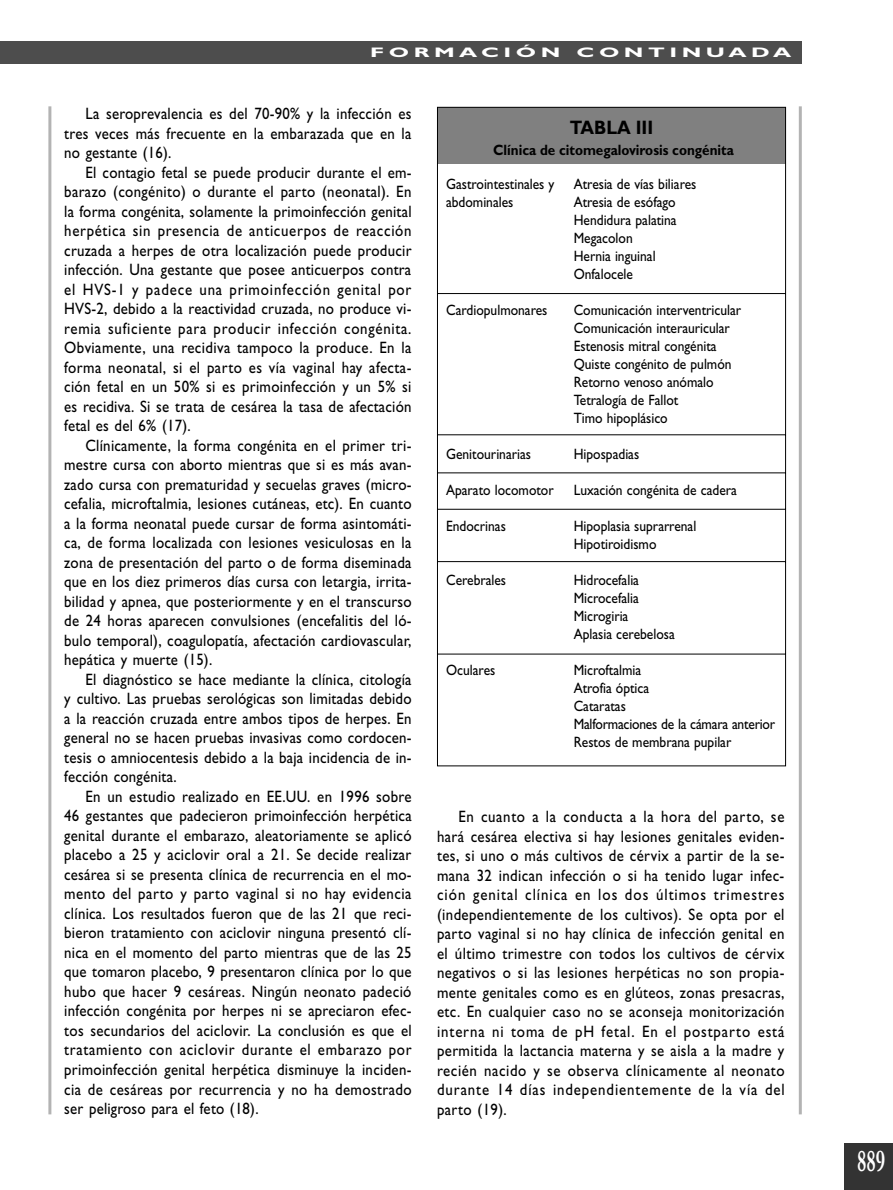
<style>
.page{position:relative;width:893px;height:1190px;background:#fff}
.page>*{position:absolute;margin:0;border:0;box-sizing:border-box;transform-origin:0 0}
.t1{font:700 31.65px "M Garamond";color:#fff;scale:.63 1}
.t2{font:700 19.5px "Gill Sans";color:#000;scale:.9 1}
.t3{font:16.5px/19.5px "Gill Sans";letter-spacing:.015em;color:#000;text-align:justify;scale:.9 1}
.t4{font:15px/18px "Gill Sans";color:#000;scale:.9 1}
.t5{font:700 15px "Gill Sans";color:#000;scale:.9 1}
.t6{font:700 13.8px "Gill Sans";letter-spacing:.195em;color:#fff;scale:1.68 1}
</style>
<div class="page">
<hr style="left:48px;top:106px;width:3px;height:1008px;background:#b3b3b3">
<hr style="left:798px;top:106px;width:3px;height:1008px;background:#b3b3b3">
<div style="left:844px;top:1143px;width:48px;height:47px;background:#333"></div>
<div style="left:0;top:41px;width:801px;height:23px;background:#4d4d4d"></div>
<svg style="left:437px;top:107px;width:349px;height:659px"></svg>
<p class="t6" style="left:370px;top:47px;width:252px">FORMACIÓN CONTINUADA</p>
<p class="t3" style="left:64px;top:106px;width:387px;text-indent:21px">La seroprevalencia es del 70-90% y la infección es tres veces más frecuente en la embarazada que en la no gestante (16).</p>
<p class="t3" style="left:64px;top:164px;width:387px;text-indent:21px">El contagio fetal se puede producir durante el em&shy;barazo (congénito) o durante el parto (neonatal). En la forma congénita, solamente la primoinfección genital herpética sin presencia de anticuerpos de reacción cruzada a herpes de otra localización puede producir infección. Una gestante que posee anticuerpos contra el HVS-1 y padece una primoinfección genital por HVS-2, debido a la reactividad cruzada, no produce vi&shy;remia suficiente para producir infección congénita.<br>Obviamente, una recidiva tampoco la produce. En la forma neonatal, si el parto es vía vaginal hay afecta&shy;ción fetal en un 50% si es primoinfección y un 5% si es recidiva. Si se trata de cesárea la tasa de afectación fetal es del 6% (17).</p>
<p class="t3" style="left:64px;top:437px;width:387px;text-indent:21px">Clínicamente, la forma congénita en el primer tri&shy;mestre cursa con aborto mientras que si es más avan&shy;zado cursa con prematuridad y secuelas graves (micro&shy;cefalia, microftalmia, lesiones cutáneas, etc). En cuanto a la forma neonatal puede cursar de forma asintomáti&shy;ca, de forma localizada con lesiones vesiculosas en la zona de presentación del parto o de forma diseminada que en los diez primeros días cursa con letargia, irrita&shy;bilidad y apnea, que posteriormente y en el transcurso de 24 horas aparecen convulsiones (encefalitis del ló&shy;bulo temporal), coagulopatía, afectación cardiovascular, hepática y muerte (15).</p>
<p class="t3" style="left:64px;top:671px;width:387px;text-indent:21px">El diagnóstico se hace mediante la clínica, citología y cultivo. Las pruebas serológicas son limitadas debido a la reacción cruzada entre ambos tipos de herpes. En general no se hacen pruebas invasivas como cordocen&shy;tesis o amniocentesis debido a la baja incidencia de in&shy;fección congénita.</p>
<p class="t3" style="left:64px;top:788px;width:387px;text-indent:21px">En un estudio realizado en EE.UU. en 1996 sobre 46 gestantes que padecieron primoinfección herpética genital durante el embarazo, aleatoriamente se aplicó placebo a 25 y aciclovir oral a 21. Se decide realizar cesárea si se presenta clínica de recurrencia en el mo&shy;mento del parto y parto vaginal si no hay evidencia clínica. Los resultados fueron que de las 21 que reci&shy;bieron tratamiento con aciclovir ninguna presentó clí&shy;nica en el momento del parto mientras que de las 25 que tomaron placebo, 9 presentaron clínica por lo que hubo que hacer 9 cesáreas. Ningún neonato padeció infección congénita por herpes ni se apreciaron efec&shy;tos secundarios del aciclovir. La conclusión es que el tratamiento con aciclovir durante el embarazo por primoinfección genital herpética disminuye la inciden&shy;cia de cesáreas por recurrencia y no ha demostrado ser peligroso para el feto (18).</p>
<p class="t2" style="left:570px;top:121px;width:94px">TABLA III</p>
<p class="t5" style="left:493px;top:144px;width:269px">Clínica de citomegalovirosis congénita</p>
<p class="t4" style="left:446px;top:177px;width:122px">Gastrointestinales y</p>
<p class="t4" style="left:573px;top:177px;width:138px">Atresia de vías biliares</p>
<p class="t4" style="left:446px;top:195px;width:76px">abdominales</p>
<p class="t4" style="left:573px;top:195px;width:116px">Atresia de esófago<br>Hendidura palatina<br>Megacolon<br>Hernia inguinal<br>Onfalocele</p>
<p class="t4" style="left:446px;top:303px;width:114px">Cardiopulmonares</p>
<p class="t4" style="left:573px;top:303px;width:187px">Comunicación interventricular<br>Comunicación interauricular<br>Estenosis mitral congénita<br>Quiste congénito de pulmón<br>Retorno venoso anómalo<br>Tetralogía de Fallot<br>Timo hipoplásico</p>
<p class="t4" style="left:446px;top:447px;width:96px">Genitourinarias</p>
<p class="t4" style="left:573px;top:447px;width:74px">Hipospadias</p>
<p class="t4" style="left:446px;top:483px;width:121px">Aparato locomotor</p>
<p class="t4" style="left:573px;top:483px;width:183px">Luxación congénita de cadera</p>
<p class="t4" style="left:446px;top:519px;width:68px">Endocrinas</p>
<p class="t4" style="left:573px;top:519px;width:138px">Hipoplasia suprarrenal<br>Hipotiroidismo</p>
<p class="t4" style="left:446px;top:573px;width:68px">Cerebrales</p>
<p class="t4" style="left:573px;top:573px;width:114px">Hidrocefalia<br>Microcefalia<br>Microgiria<br>Aplasia cerebelosa</p>
<p class="t4" style="left:446px;top:663px;width:56px">Oculares</p>
<p class="t4" style="left:573px;top:663px;width:225px">Microftalmia<br>Atrofia óptica<br>Cataratas<br>Malformaciones de la cámara anterior<br>Restos de membrana pupilar</p>
<p class="t3" style="left:437px;top:808px;width:388px;text-indent:21px">En cuanto a la conducta a la hora del parto, se hará cesárea electiva si hay lesiones genitales eviden&shy;tes, si uno o más cultivos de cérvix a partir de la se&shy;mana 32 indican infección o si ha tenido lugar infec&shy;ción genital clínica en los dos últimos trimestres (independientemente de los cultivos). Se opta por el parto vaginal si no hay clínica de infección genital en el último trimestre con todos los cultivos de cérvix negativos o si las lesiones herpéticas no son propia&shy;mente genitales como es en glúteos, zonas presacras, etc. En cualquier caso no se aconseja monitorización interna ni toma de pH fetal. En el postparto está permitida la lactancia materna y se aisla a la madre y recién nacido y se observa clínicamente al neonato durante 14 días independientemente de la vía del parto (19).</p>
<h1 class="t1" style="left:857px;top:1150px;width:46px">889</h1>
</div>
